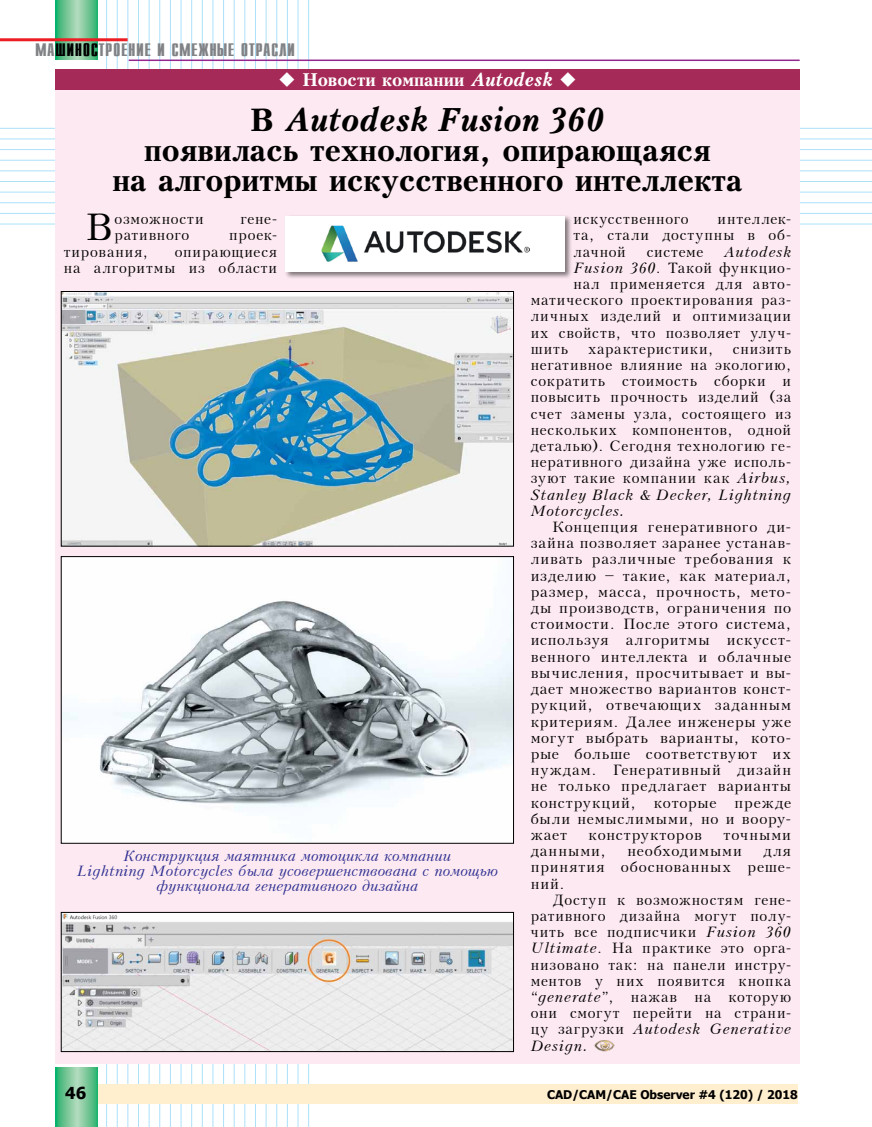
<style>
.page{position:relative;width:872px;height:1127px;background:#fff}
.page>*{position:absolute;margin:0;border:0;box-sizing:border-box;transform-origin:0 0}
.t1{font:38.4px "Peterburg";color:#000}
.t2{font:700 31.5px/30px "Peterburg";color:#000;text-align:center}
.t3{font:700 18px "Peterburg";color:#fff}
.t4{font:700 16.5px "Tahoma";color:#000}
.t5{font:15px/16.2px "Peterburg";letter-spacing:.055em;color:#000;text-align:justify}
.t6{font:italic 15px/15px "Peterburg";color:#2e3092;text-align:center}
.t7{font:700 15px "Z Compact";letter-spacing:.03em;color:#808285}
.t8{font:italic 15px "Peterburg";letter-spacing:.045em;color:#000}
.t9{font:700 12px "Tahoma";color:#000}
.s1{color:#000}
.s2{font-style:italic}
</style>
<div class="page">
<hr style="left:106px;top:0;width:1px;height:1127px;background:#abe1fa">
<hr style="left:117px;top:0;width:1px;height:1127px;background:#abe1fa">
<hr style="left:128px;top:0;width:1px;height:1127px;background:#abe1fa">
<hr style="left:138px;top:0;width:1px;height:1127px;background:#abe1fa">
<hr style="left:149px;top:0;width:1px;height:1127px;background:#abe1fa">
<hr style="left:159px;top:0;width:1px;height:1127px;background:#abe1fa">
<hr style="left:170px;top:0;width:1px;height:1127px;background:#abe1fa">
<hr style="left:181px;top:0;width:1px;height:1127px;background:#abe1fa">
<hr style="left:191px;top:0;width:1px;height:1127px;background:#abe1fa">
<hr style="left:202px;top:0;width:1px;height:1127px;background:#abe1fa">
<hr style="left:213px;top:0;width:1px;height:1127px;background:#abe1fa">
<hr style="left:223px;top:0;width:1px;height:1127px;background:#abe1fa">
<hr style="left:234px;top:0;width:1px;height:1127px;background:#abe1fa">
<hr style="left:244px;top:0;width:1px;height:1127px;background:#abe1fa">
<hr style="left:255px;top:0;width:1px;height:1127px;background:#abe1fa">
<hr style="left:266px;top:0;width:1px;height:1127px;background:#abe1fa">
<hr style="left:276px;top:0;width:1px;height:1127px;background:#abe1fa">
<hr style="left:287px;top:0;width:1px;height:1127px;background:#abe1fa">
<hr style="left:298px;top:0;width:1px;height:1127px;background:#abe1fa">
<hr style="left:308px;top:0;width:1px;height:1127px;background:#abe1fa">
<hr style="left:0;top:128px;width:872px;height:1px;background:#abe1fa">
<hr style="left:0;top:139px;width:872px;height:1px;background:#abe1fa">
<hr style="left:0;top:149px;width:872px;height:1px;background:#abe1fa">
<hr style="left:0;top:160px;width:872px;height:1px;background:#abe1fa">
<hr style="left:0;top:171px;width:872px;height:1px;background:#abe1fa">
<hr style="left:0;top:181px;width:872px;height:1px;background:#abe1fa">
<hr style="left:0;top:192px;width:872px;height:1px;background:#abe1fa">
<hr style="left:0;top:202px;width:872px;height:1px;background:#abe1fa">
<hr style="left:0;top:213px;width:872px;height:1px;background:#abe1fa">
<hr style="left:0;top:224px;width:872px;height:1px;background:#abe1fa">
<div style="left:55px;top:1084px;width:743px;height:20px;background:#ffefcf"></div>
<svg style="left:55px;top:1068px;width:43px;height:59px;background:#6dc594"></svg>
<hr style="left:129px;top:60px;width:670px;height:1px;background:#92278f">
<svg style="left:55px;top:0;width:43px;height:60px;background:#6ec593"></svg>
<hr style="left:0;top:38px;width:128px;height:3px;background:#ed1d24">
<div style="left:55px;top:75px;width:744px;height:988px;background:#fde9f1"></div>
<img style="left:595px;top:1040px;width:19px;height:12px">
<div style="left:55px;top:69px;width:744px;height:20px;background:#a52a57"></div>
<img style="left:63px;top:293px;width:449px;height:251px">
<div style="left:61px;top:291px;width:453px;height:255px;border:1px solid #000"></div>
<img style="left:63px;top:558px;width:449px;height:283px">
<div style="left:61px;top:556px;width:453px;height:287px;border:1px solid #000"></div>
<img style="left:63px;top:914px;width:449px;height:136px">
<div style="left:61px;top:912px;width:453px;height:140px;border:1px solid #000"></div>
<div style="left:284px;top:214px;width:288px;height:65px;background:#000;opacity:.5"></div>
<div style="left:286px;top:216px;width:279px;height:55px;background:#fff"></div>
<img style="left:321px;top:226px;width:208px;height:35px">
<p class="t7" style="left:35px;top:39px;width:261px">МА<span class="s1">ШИНОС</span>ТРОЕНИЕ И СМЕЖНЫЕ ОТРАСЛИ</p>
<p class="t3" style="left:278px;top:69px;width:300px">◆ Новости компании <span class="s2">Autodesk</span> ◆</p>
<h2 class="t2" style="left:112px;top:104px;width:632px">В <span class="s2">Autodesk Fusion 360<br></span>появилась технология, опирающаяся<br>на алгоритмы искусственного интеллекта</h2>
<h1 class="t1" style="left:85px;top:206px;width:29px">В</h1>
<p class="t5" style="left:115px;top:211px;width:90px">озможности</p>
<p class="t5" style="left:240px;top:211px;width:38px">гене-</p>
<p class="t5" style="left:115px;top:227px;width:76px">ративного</p>
<p class="t5" style="left:229px;top:227px;width:50px">проек-</p>
<p class="t5" style="left:64px;top:244px;width:86px">тирования,</p>
<p class="t5" style="left:64px;top:244px;width:215px;text-align:right">опирающиеся<br>на алгоритмы из области</p>
<p class="t6" style="left:77px;top:848px;width:423px">Конструкция маятника мотоцикла компании<br>Lightning Motorcycles была усовершенствована с помощью функционала генеративного дизайна</p>
<p class="t5" style="left:573px;top:211px;width:219px;text-indent:144px">интеллек&shy;та, стали доступны в об&shy;лачной</p>
<p class="t5" style="left:573px;top:211px;width:117px">искусственного</p>
<p class="t5" style="left:646px;top:244px;width:58px">системе</p>
<p class="t8" style="left:724px;top:243px;width:68px">Autodesk</p>
<p class="t5" style="left:573px;top:260px;width:219px"><span class="s2">Fusion 360</span>. Такой функцио-</p>
<p class="t5" style="left:573px;top:276px;width:219px">нал применяется для авто-</p>
<p class="t5" style="left:531px;top:292px;width:262px">матического проектирования раз-</p>
<p class="t5" style="left:531px;top:308px;width:262px">личных изделий и оптимизации</p>
<p class="t5" style="left:531px;top:325px;width:262px">их свойств, что позволяет улуч-</p>
<p class="t5" style="left:531px;top:341px;width:39px">шить</p>
<p class="t5" style="left:588px;top:341px;width:127px">характеристики,</p>
<p class="t5" style="left:531px;top:341px;width:262px;text-indent:202px">снизить негативное влияние на экологию, сократить стоимость сборки и повысить прочность изделий (за счет замены узла, состоящего из нескольких компонентов, одной деталью). Сегодня технологию ге&shy;неративного дизайна уже исполь&shy;зуют такие компании как <span class="s2">Airbus, Stanley Black &amp; Decker, Lightning Motorcycles.</span></p>
<p class="t5" style="left:531px;top:519px;width:262px;text-indent:21px">Концепция генеративного ди&shy;зайна позволяет заранее устанав&shy;ливать различные требования к изделию – такие, как материал, размер, масса, прочность, мето&shy;ды производств, ограничения по стоимости. После этого система, используя алгоритмы искусст&shy;венного интеллекта и облачные вычисления, просчитывает и вы&shy;дает множество вариантов конст&shy;рукций, отвечающих заданным критериям. Далее инженеры уже могут выбрать варианты, кото&shy;рые больше соответствуют их нуждам. Генеративный дизайн не только предлагает варианты конструкций, которые прежде были немыслимыми, но и воору&shy;жает</p>
<p class="t5" style="left:588px;top:827px;width:115px">конструкторов</p>
<p class="t5" style="left:723px;top:827px;width:69px">точными</p>
<p class="t5" style="left:531px;top:843px;width:77px">данными,</p>
<p class="t5" style="left:627px;top:843px;width:116px">необходимыми</p>
<p class="t5" style="left:531px;top:843px;width:262px;text-indent:233px">для принятия обоснованных реше&shy;ний.</p>
<p class="t5" style="left:531px;top:892px;width:262px;text-indent:21px">Доступ к возможностям гене&shy;ративного дизайна могут полу&shy;чить все подписчики <span class="s2">Fusion 360<br>Ultimate</span>. На практике это орга&shy;низовано так: на панели инстру&shy;ментов у них появится кнопка “<span class="s2">generate</span>”, нажав на которую они смогут перейти на страни&shy;цу загрузки <span class="s2">Autodesk Generative Design.</span></p>
<p class="t4" style="left:65px;top:1081px;width:23px">46</p>
<p class="t9" style="left:547px;top:1086px;width:252px">CAD/cam/cae Observer #4 (120) / 2018</p>
</div>
